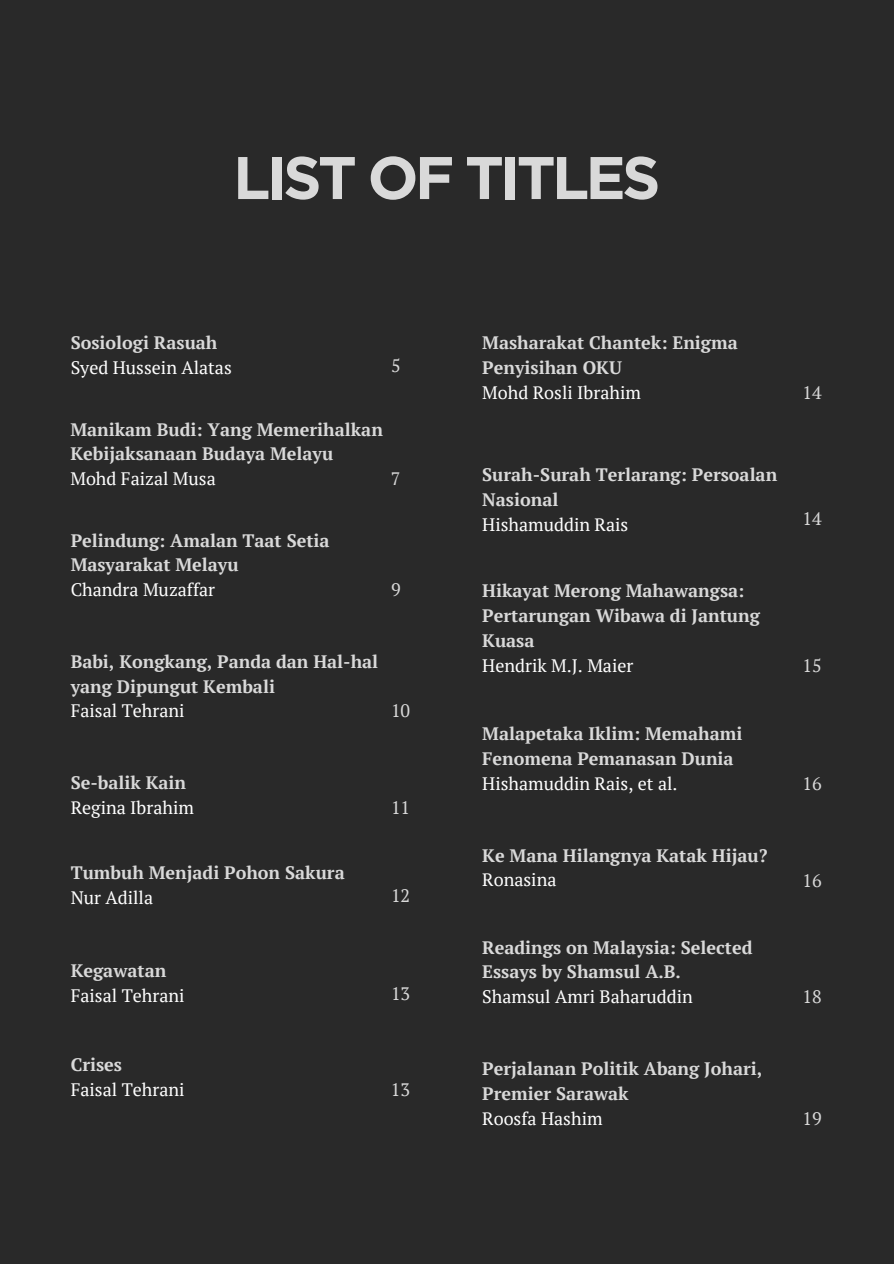
<style>
.page{position:relative;width:894px;height:1264px;background:#fff}
.page>*{position:absolute;margin:0;border:0;box-sizing:border-box;transform-origin:0 0}
.t1{font:700 60px "Gotham";letter-spacing:-.06em;color:#d9d9d9}
.t2{font:700 18px/24.8px "PT Serif";color:#d9d9d9}
.t3{font:18px "PT Serif";color:#fff}
.t4{font:18px "PT Serif";color:#d9d9d9}
</style>
<div class="page">
<div style="left:0;top:0;width:893px;height:1263px;background:#292929"></div>
<h1 class="t1" style="left:233px;top:141px;width:428px">LIST OF TITLES</h1>
<p class="t2" style="left:71px;top:330px;width:148px">Sosiologi Rasuah</p>
<p class="t3" style="left:71px;top:355px;width:163px">Syed Hussein Alatas</p>
<p class="t4" style="left:391px;top:353px;width:11px">5</p>
<p class="t2" style="left:70px;top:416px;width:314px">Manikam Budi: Yang Memerihalkan<br>Kebijaksanaan Budaya Melayu</p>
<p class="t3" style="left:70px;top:466px;width:147px">Mohd Faizal Musa</p>
<p class="t4" style="left:390px;top:466px;width:11px">7</p>
<p class="t2" style="left:71px;top:527px;width:260px">Pelindung: Amalan Taat Setia<br>Masyarakat Melayu</p>
<p class="t3" style="left:71px;top:577px;width:146px">Chandra Muzaffar</p>
<p class="t4" style="left:391px;top:577px;width:11px">9</p>
<p class="t2" style="left:71px;top:648px;width:309px">Babi, Kongkang, Panda dan Hal-hal yang Dipungut Kembali</p>
<p class="t3" style="left:71px;top:698px;width:115px">Faisal Tehrani</p>
<p class="t4" style="left:391px;top:698px;width:21px">10</p>
<p class="t2" style="left:71px;top:769px;width:117px">Se-balik Kain</p>
<p class="t3" style="left:71px;top:795px;width:125px">Regina Ibrahim</p>
<p class="t2" style="left:71px;top:859px;width:275px">Tumbuh Menjadi Pohon Sakura</p>
<p class="t3" style="left:71px;top:884px;width:84px">Nur Adilla</p>
<p class="t4" style="left:391px;top:795px;width:21px">11</p>
<p class="t4" style="left:391px;top:883px;width:21px">12</p>
<p class="t2" style="left:71px;top:958px;width:97px">Kegawatan</p>
<p class="t3" style="left:71px;top:983px;width:115px">Faisal Tehrani</p>
<p class="t4" style="left:391px;top:981px;width:21px">13</p>
<p class="t2" style="left:482px;top:330px;width:257px">Masharakat Chantek: Enigma<br>Penyisihan OKU</p>
<p class="t3" style="left:482px;top:380px;width:160px">Mohd Rosli Ibrahim</p>
<p class="t2" style="left:482px;top:462px;width:296px">Surah-Surah Terlarang: Persoalan<br>Nasional</p>
<p class="t3" style="left:482px;top:512px;width:148px">Hishamuddin Rais</p>
<p class="t2" style="left:482px;top:578px;width:279px">Hikayat Merong Mahawangsa:<br>Pertarungan Wibawa di Jantung<br>Kuasa</p>
<p class="t3" style="left:482px;top:652px;width:153px">Hendrik M.J. Maier</p>
<p class="t2" style="left:482px;top:721px;width:262px">Malapetaka Iklim: Memahami<br>Fenomena Pemanasan Dunia</p>
<p class="t3" style="left:482px;top:771px;width:197px">Hishamuddin Rais, et al.</p>
<p class="t2" style="left:482px;top:842px;width:287px">Ke Mana Hilangnya Katak Hijau?</p>
<p class="t3" style="left:482px;top:867px;width:76px">Ronasina</p>
<p class="t2" style="left:482px;top:934px;width:272px">Readings on Malaysia: Selected<br>Essays by Shamsul A.B.</p>
<p class="t3" style="left:482px;top:984px;width:212px">Shamsul Amri Baharuddin</p>
<p class="t4" style="left:802px;top:380px;width:21px">14</p>
<p class="t4" style="left:802px;top:506px;width:21px">14</p>
<p class="t4" style="left:802px;top:652px;width:21px">15</p>
<p class="t4" style="left:802px;top:771px;width:21px">16</p>
<p class="t4" style="left:802px;top:867px;width:21px">16</p>
<p class="t4" style="left:802px;top:984px;width:21px">18</p>
<p class="t2" style="left:71px;top:1052px;width:53px">Crises</p>
<p class="t3" style="left:71px;top:1077px;width:115px">Faisal Tehrani</p>
<p class="t4" style="left:390px;top:1077px;width:21px">13</p>
<p class="t2" style="left:482px;top:1055px;width:281px">Perjalanan Politik Abang Johari,<br>Premier Sarawak</p>
<p class="t3" style="left:482px;top:1105px;width:122px">Roosfa Hashim</p>
<p class="t4" style="left:802px;top:1105px;width:21px">19</p>
</div>
